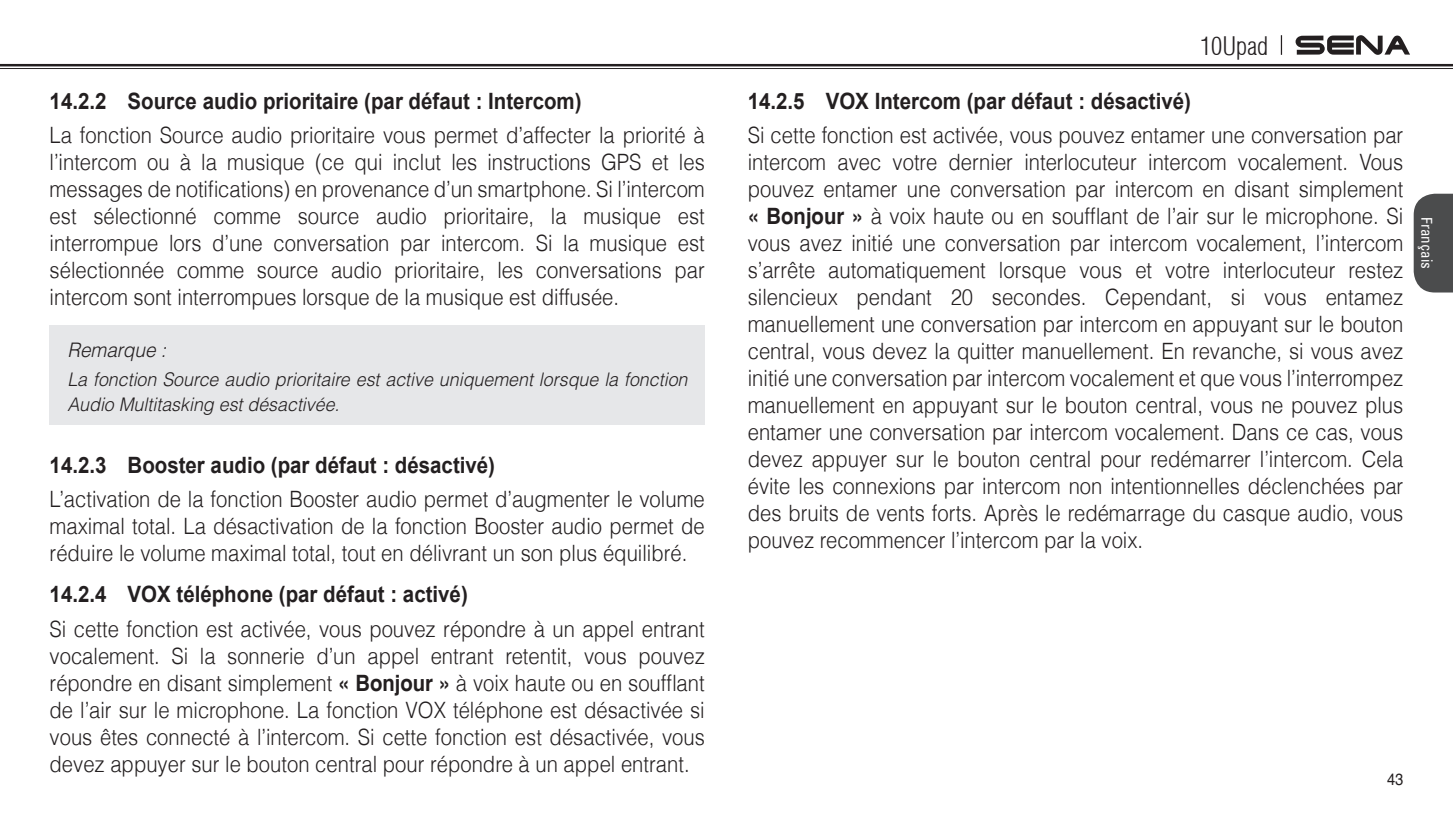
<style>
.page{position:relative;width:1453px;height:815px;background:#fff}
.page>*{position:absolute;margin:0;border:0;box-sizing:border-box;transform-origin:0 0}
.t1{font:300 condensed 25px "Helvetica";color:#231f20}
.t2{font:300 22.5px/27px "Helvetica LT";color:#231f20;text-align:justify;scale:.9 1}
.t3{font:700 22.5px "Arial";color:#231f20;scale:.91 1}
.t4{font:italic 300 20px "Helvetica";color:#231f20;scale:.95 1}
.t5{font:italic 300 18.75px/25px "Helvetica";color:#231f20;scale:.95 1}
.t6{font:16.25px "Helvetica";color:#231f20;scale:.9 1}
.t7{font:condensed 15px "Univers";color:#fff}
.s1{font-family:"Helvetica";font-weight:700}
</style>
<div class="page">
<svg style="left:0;top:66px;width:1453px;height:1px"></svg>
<hr style="left:0;top:64px;width:1453px;height:2px;background:#231f20">
<hr style="left:0;top:68px;width:1453px;height:1px;background:#231f20">
<svg style="left:1281px;top:35px;width:1px;height:20px"></svg>
<svg style="left:1295px;top:35px;width:115px;height:20px"></svg>
<svg style="left:1413px;top:194px;width:40px;height:99px;background:#565758"></svg>
<div style="left:50px;top:326px;width:655px;height:99px;background:#e6e7e9"></div>
<p class="t3" style="left:50px;top:86px;width:586px">14.2.2 Source audio prioritaire (par défaut : Intercom)</p>
<p class="t2" style="left:50px;top:121px;width:729px">La fonction Source audio prioritaire vous permet d’affecter la priorité à l’intercom ou à la musique (ce qui inclut les instructions GPS et les messages de notifications) en provenance d’un smartphone. Si l’intercom est sélectionné comme source audio prioritaire, la musique est interrompue lors d’une conversation par intercom. Si la musique est sélectionnée comme source audio prioritaire, les conversations par intercom sont interrompues lorsque de la musique est diffusée.</p>
<p class="t4" style="left:67px;top:338px;width:106px">Remarque :</p>
<p class="t5" style="left:67px;top:366px;width:654px">La fonction Source audio prioritaire est active uniquement lorsque la fonction<br>Audio Multitasking est désactivée.</p>
<p class="t3" style="left:50px;top:450px;width:491px">14.2.3 Booster audio (par défaut : désactivé)</p>
<p class="t2" style="left:50px;top:486px;width:729px">L’activation de la fonction Booster audio permet d’augmenter le volume maximal total. La désactivation de la fonction Booster audio permet de réduire le volume maximal total, tout en délivrant un son plus équilibré.</p>
<p class="t3" style="left:50px;top:580px;width:461px">14.2.4 VOX téléphone (par défaut : activé)</p>
<p class="t2" style="left:50px;top:615px;width:729px">Si cette fonction est activée, vous pouvez répondre à un appel entrant vocalement. Si la sonnerie d’un appel entrant retentit, vous pouvez répondre en disant simplement <span class="s1">« Bonjour »</span> à voix haute ou en soufflant de l’air sur le microphone. La fonction VOX téléphone est désactivée si vous êtes connecté à l’intercom. Si cette fonction est désactivée, vous devez appuyer sur le bouton central pour répondre à un appel entrant.</p>
<p class="t1" style="left:1200px;top:30px;width:70px">10Upad</p>
<p class="t3" style="left:748px;top:86px;width:489px">14.2.5 VOX Intercom (par défaut : désactivé)</p>
<p class="t2" style="left:748px;top:121px;width:730px">Si cette fonction est activée, vous pouvez entamer une conversation par intercom avec votre dernier interlocuteur intercom vocalement. Vous pouvez entamer une conversation par intercom en disant simplement <span class="s1">« Bonjour »</span> à voix haute ou en soufflant de l’air sur le microphone. Si vous avez initié une conversation par intercom vocalement, l’intercom s’arrête automatiquement lorsque vous et votre interlocuteur restez silencieux pendant 20 secondes. Cependant, si vous entamez manuellement une conversation par intercom en appuyant sur le bouton central, vous devez la quitter manuellement. En revanche, si vous avez initié une conversation par intercom vocalement et que vous l’interrompez manuellement en appuyant sur le bouton central, vous ne pouvez plus entamer une conversation par intercom vocalement. Dans ce cas, vous devez appuyer sur le bouton central pour redémarrer l’intercom. Cela évite les connexions par intercom non intentionnelles déclenchées par des bruits de vents forts. Après le redémarrage du casque audio, vous pouvez recommencer l’intercom par la voix.</p>
<p class="t7" style="left:1436px;top:217px;width:53px;rotate:90deg">Français</p>
<p class="t6" style="left:1387px;top:770px;width:20px">43</p>
</div>
